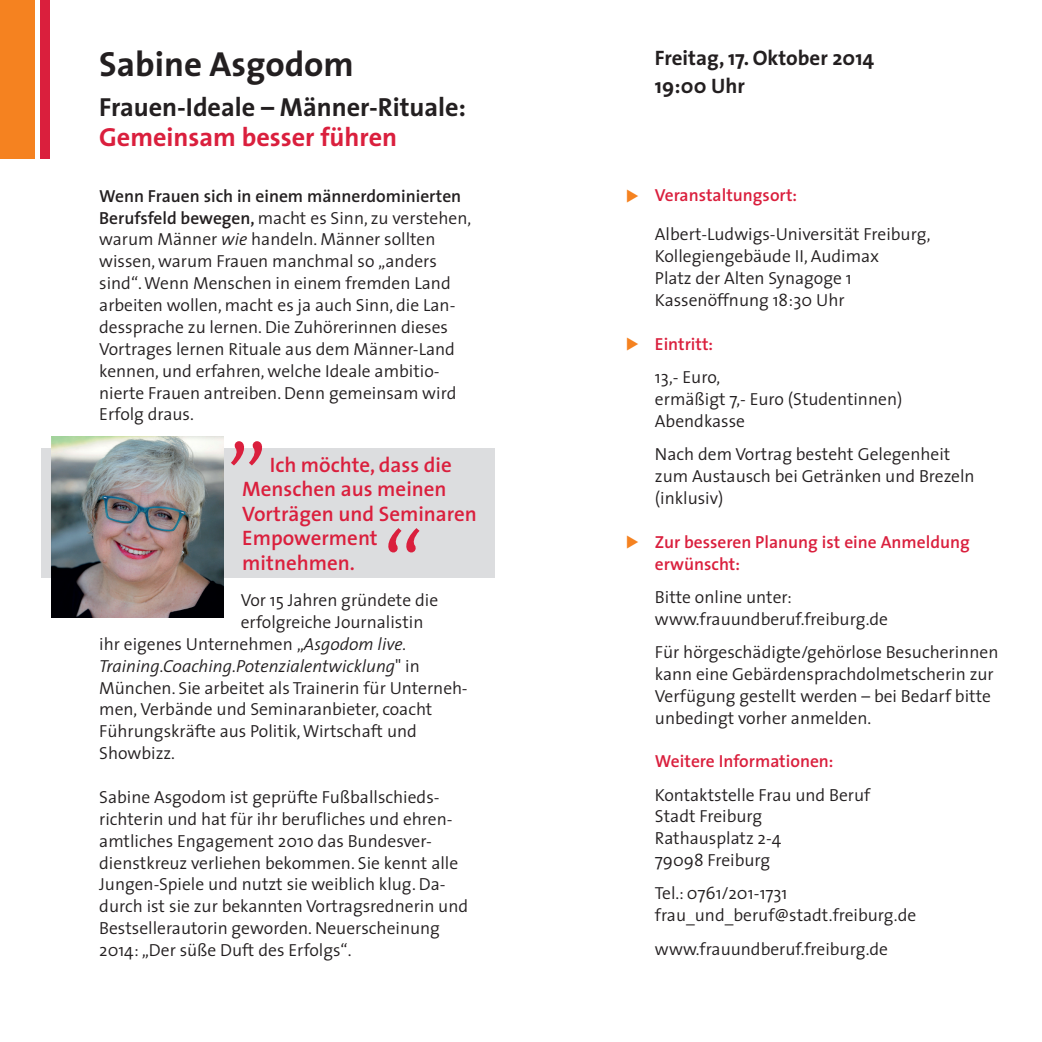
<style>
.page{position:relative;width:1042px;height:1042px;background:#fff}
.page>*{position:absolute;margin:0;border:0;box-sizing:border-box;transform-origin:0 0}
.t1{font:300 106.05px "The Sans";color:#da1f3d}
.t2{font:700 35px "The Sans";color:#231f20}
.t3{font:700 26.25px "The Sans";color:#231f20}
.t4{font:700 26.25px "The Sans";color:#da1f3d}
.t5{font:600 21px/24.5px "The Sans";color:#da1f3d}
.t6{font:700 21px/28px "The Sans";color:#231f20}
.t7{font:300 17.5px/21.9px "The Sans";color:#231f20}
.t8{font:600 17.5px/21.9px "The Sans";color:#da1f3d}
.t9{font:italic 300 17.5px "The Sans";color:#231f20}
.s1{font-weight:600}
.s2{font-style:italic}
.s3{font-style:normal}
</style>
<div class="page">
<div style="left:41px;top:449px;width:453px;height:129px;background:#dcdddf"></div>
<div style="left:0;top:0;width:35px;height:159px;background:#f58220"></div>
<div style="left:40px;top:0;width:10px;height:159px;background:#da1f3d"></div>
<img style="left:51px;top:437px;width:172px;height:181px">
<h2 class="t2" style="left:99px;top:50px;width:256px">Sabine Asgodom</h2>
<h3 class="t3" style="left:99px;top:97px;width:368px">Frauen-Ideale – Männer-Rituale:</h3>
<h3 class="t4" style="left:99px;top:127px;width:299px">Gemeinsam besser führen</h3>
<p class="t7" style="left:99px;top:187px;width:373px"><span class="s1">Wenn Frauen sich in einem männerdominierten Berufsfeld bewegen,</span> macht es Sinn, zu verstehen, warum Männer <span class="s2">wie</span> handeln. Männer sollten wissen, warum Frauen manchmal so „anders sind“.Wenn Menschen in einem fremden Land arbeiten wollen, macht es ja auch Sinn, die Lan&shy;dessprache zu lernen. Die Zuhörerinnen dieses Vortrages lernen Rituale aus dem Männer-Land kennen, und erfahren, welche Ideale ambitio&shy;nierte Frauen antreiben. Denn gemeinsam wird Erfolg draus.</p>
<h1 class="t1" style="left:226px;top:373px;width:44px">„</h1>
<p class="t5" style="left:242px;top:454px;width:236px;text-indent:27px">Ich möchte, dass die<br>Menschen aus meinen<br>Vorträgen und Seminaren<br>Empowerment mitnehmen.</p>
<h1 class="t1" style="left:382px;top:530px;width:44px">“</h1>
<p class="t7" style="left:241px;top:591px;width:199px">Vor 15 Jahren gründete die</p>
<p class="t7" style="left:241px;top:613px;width:184px">erfolgreiche Journalistin</p>
<p class="t7" style="left:99px;top:635px;width:309px">ihr eigenes Unternehmen „<span class="s2">Asgodom live.</span></p>
<p class="t9" style="left:99px;top:659px;width:322px">Training.Coaching.Potenzialentwicklung<span class="s3">" in</span></p>
<p class="t7" style="left:99px;top:679px;width:370px">München. Sie arbeitet als Trainerin für Unterneh-</p>
<p class="t7" style="left:99px;top:701px;width:335px">men, Verbände und Seminaranbieter, coacht</p>
<p class="t7" style="left:99px;top:722px;width:319px">Führungskräfte aus Politik,Wirtschaft und</p>
<p class="t7" style="left:99px;top:744px;width:77px">Showbizz.</p>
<p class="t7" style="left:99px;top:788px;width:370px">Sabine Asgodom ist geprüfte Fußballschieds&shy;richterin und hat für ihr berufliches und ehren&shy;amtliches Engagement 2010 das Bundesver&shy;dienstkreuz verliehen bekommen. Sie kennt alle Jungen-Spiele und nutzt sie weiblich klug. Da&shy;durch ist sie zur bekannten Vortragsrednerin und Bestsellerautorin geworden. Neuerscheinung 2014: „Der süße Duft des Erfolgs“.</p>
<p class="t6" style="left:655px;top:46px;width:221px">Freitag, 17. Oktober 2014<br>19:00 Uhr</p>
<p class="t8" style="left:655px;top:186px;width:144px">Veranstaltungsort:</p>
<p class="t7" style="left:655px;top:226px;width:277px">Albert-Ludwigs-Universität Freiburg,<br>Kollegiengebäude II, Audimax<br>Platz der Alten Synagoge 1<br>Kassenöffnung 18:30 Uhr</p>
<p class="t8" style="left:655px;top:335px;width:60px">Eintritt:</p>
<p class="t7" style="left:655px;top:368px;width:249px">13,- Euro,<br>ermäßigt 7,- Euro (Studentinnen)<br>Abendkasse</p>
<p class="t7" style="left:655px;top:445px;width:321px">Nach dem Vortrag besteht Gelegenheit zum Austausch bei Getränken und Brezeln (inklusiv)</p>
<p class="t8" style="left:655px;top:532px;width:316px">Zur besseren Planung ist eine Anmeldung erwünscht:</p>
<p class="t7" style="left:655px;top:588px;width:235px">Bitte online unter: www.frauundberuf.freiburg.de</p>
<p class="t7" style="left:655px;top:643px;width:345px">Für hörgeschädigte/gehörlose Besucherinnen kann eine Gebärdensprachdolmetscherin zur Verfügung gestellt werden – bei Bedarf bitte unbedingt vorher anmelden.</p>
<p class="t8" style="left:655px;top:752px;width:180px">Weitere Informationen:</p>
<p class="t7" style="left:655px;top:786px;width:217px">Kontaktstelle Frau und Beruf<br>Stadt Freiburg<br>Rathausplatz 2-4<br>79098 Freiburg</p>
<p class="t7" style="left:655px;top:885px;width:263px">Tel.: 0761/201-1731 frau_und_beruf@stadt.freiburg.de</p>
<p class="t7" style="left:655px;top:940px;width:235px">www.frauundberuf.freiburg.de</p>
</div>
